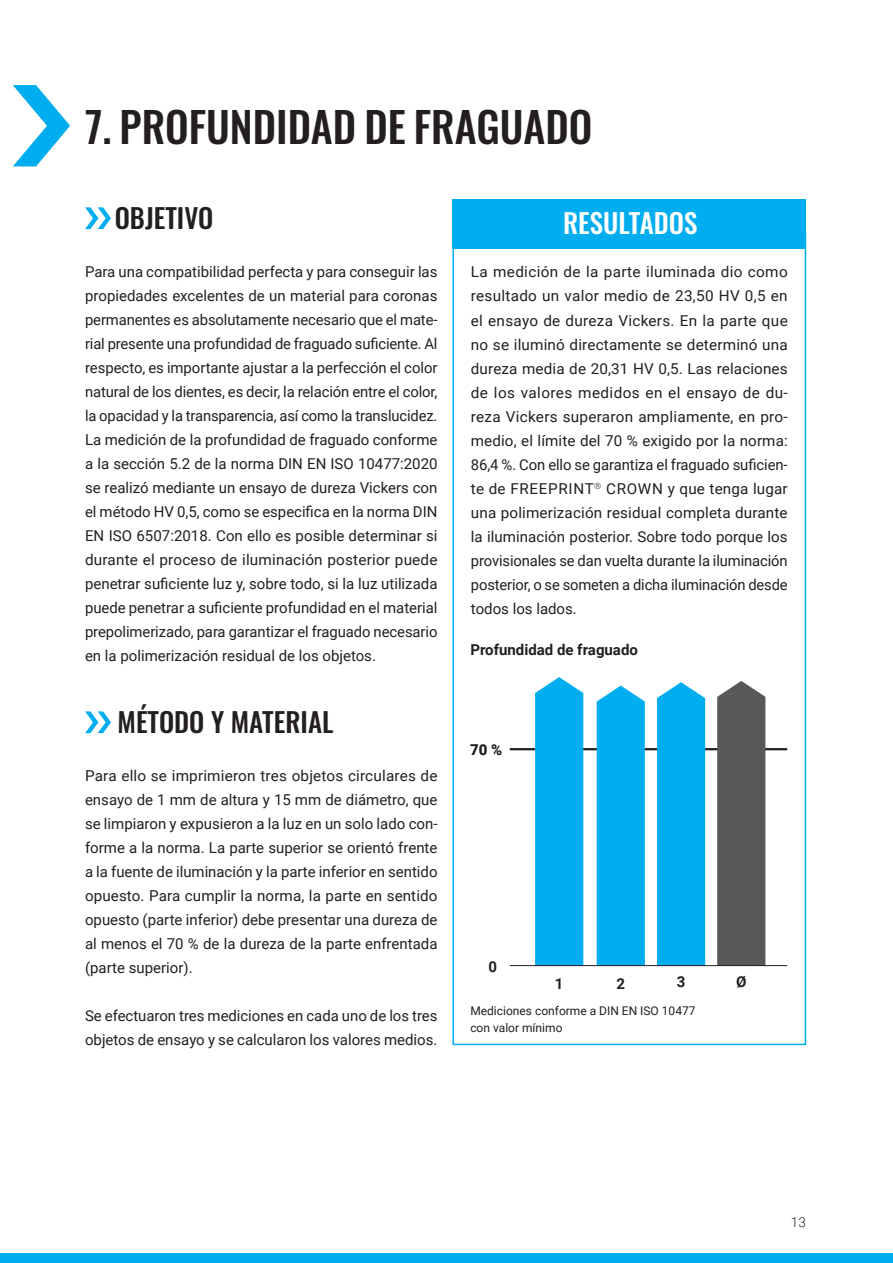
<style>
.page{position:relative;width:893px;height:1263px;background:#fff}
.page>*{position:absolute;margin:0;border:0;box-sizing:border-box;transform-origin:0 0}
.t1{font:500 42px "Oswald";color:#231f20}
.t2{font:500 27px "Oswald";color:#231f20}
.t3{font:500 27px "Oswald";color:#fff}
.t4{font:15px/24px "Roboto";color:#231f20;text-align:justify}
.t5{font:700 15px "Roboto";color:#231f20}
.t6{font:900 15px "Roboto";color:#231f20}
.t7{font:300 13.5px "Roboto";color:#231f20}
.t8{font:12px/16.5px "Roboto";color:#231f20}
</style>
<div class="page">
<div style="left:0;top:1253px;width:893px;height:10px;background:#00aeef"></div>
<svg style="left:85px;top:207px;width:26px;height:22px"></svg>
<svg style="left:85px;top:711px;width:26px;height:22px"></svg>
<div style="left:452px;top:199px;width:354px;height:50px;background:#00aeef"></div>
<div style="left:452px;top:233px;width:354px;height:812px;border:2px solid #00aeef"></div>
<svg style="left:13px;top:85px;width:57px;height:81px"></svg>
<hr style="left:510px;top:748px;width:277px;height:2px;background:#231f20">
<svg style="left:717px;top:681px;width:48px;height:284px;background:#5d5e60"></svg>
<svg style="left:535px;top:677px;width:48px;height:288px;background:#08b0ef"></svg>
<div style="left:597px;top:685px;width:48px;height:280px;background:#00aeef"></div>
<div style="left:657px;top:682px;width:48px;height:283px;background:#00aeef"></div>
<hr style="left:510px;top:965px;width:277px;height:1px;background:#231f20">
<h1 class="t1" style="left:85px;top:105px;width:509px">7. PROFUNDIDAD DE FRAGUADO</h1>
<h2 class="t2" style="left:115px;top:204px;width:100px">OBJETIVO</h2>
<p class="t4" style="left:85px;top:259px;width:354px">Para una compatibilidad perfecta y para conseguir las propiedades excelentes de un material para coronas permanentes es absolutamente necesario que el mate&shy;rial presente una profundidad de fraguado suficiente. Al respecto, es importante ajustar a la perfección el color natural de los dientes, es decir, la relación entre el color, la opacidad y la transparencia, así como la translucidez.<br>La medición de la profundidad de fraguado conforme a la sección 5.2 de la norma DIN EN ISO 10477:2020 se realizó mediante un ensayo de dureza Vickers con el método HV 0,5, como se especifica en la norma DIN EN ISO 6507:2018. Con ello es posible determinar si durante el proceso de iluminación posterior puede penetrar suficiente luz y, sobre todo, si la luz utilizada puede penetrar a suficiente profundidad en el material prepolimerizado, para garantizar el fraguado necesario en la polimerización residual de los objetos.</p>
<h2 class="t2" style="left:118px;top:708px;width:217px">MÉTODO Y MATERIAL</h2>
<p class="t4" style="left:85px;top:763px;width:354px">Para ello se imprimieron tres objetos circulares de ensayo de 1 mm de altura y 15 mm de diámetro, que se limpiaron y expusieron a la luz en un solo lado con&shy;forme a la norma. La parte superior se orientó frente a la fuente de iluminación y la parte inferior en sentido opuesto. Para cumplir la norma, la parte en sentido opuesto (parte inferior) debe presentar una dureza de al menos el 70 % de la dureza de la parte enfrentada (parte superior).</p>
<p class="t4" style="left:85px;top:1003px;width:354px">Se efectuaron tres mediciones en cada uno de los tres objetos de ensayo y se calcularon los valores medios.</p>
<h2 class="t3" style="left:563px;top:209px;width:136px">RESULTADOS</h2>
<p class="t4" style="left:471px;top:260px;width:318px">La medición de la parte iluminada dio como resultado un valor medio de 23,50 HV 0,5 en el ensayo de dureza Vickers. En la parte que no se iluminó directamente se determinó una dureza media de 20,31 HV 0,5. Las relaciones de los valores medidos en el ensayo de du&shy;reza Vickers superaron ampliamente, en pro&shy;medio, el límite del 70 % exigido por la norma:<br>86,4 %. Con ello se garantiza el fraguado suficien&shy;te de FREEPRINT<sup>®</sup> CROWN y que tenga lugar una polimerización residual completa durante la iluminación posterior. Sobre todo porque los provisionales se dan vuelta durante la iluminación posterior, o se someten a dicha iluminación desde todos los lados.</p>
<p class="t5" style="left:470px;top:639px;width:169px">Profundidad de fraguado</p>
<p class="t6" style="left:470px;top:739px;width:34px">70 %</p>
<p class="t5" style="left:488px;top:956px;width:10px">0</p>
<p class="t5" style="left:555px;top:973px;width:10px">1</p>
<p class="t5" style="left:616px;top:973px;width:10px">2</p>
<p class="t5" style="left:677px;top:971px;width:10px">3</p>
<p class="t5" style="left:736px;top:971px;width:12px">Ø</p>
<p class="t8" style="left:470px;top:1002px;width:227px">Mediciones conforme a DIN EN ISO 10477 con valor mínimo</p>
<p class="t7" style="left:791px;top:1213px;width:16px">13</p>
</div>
